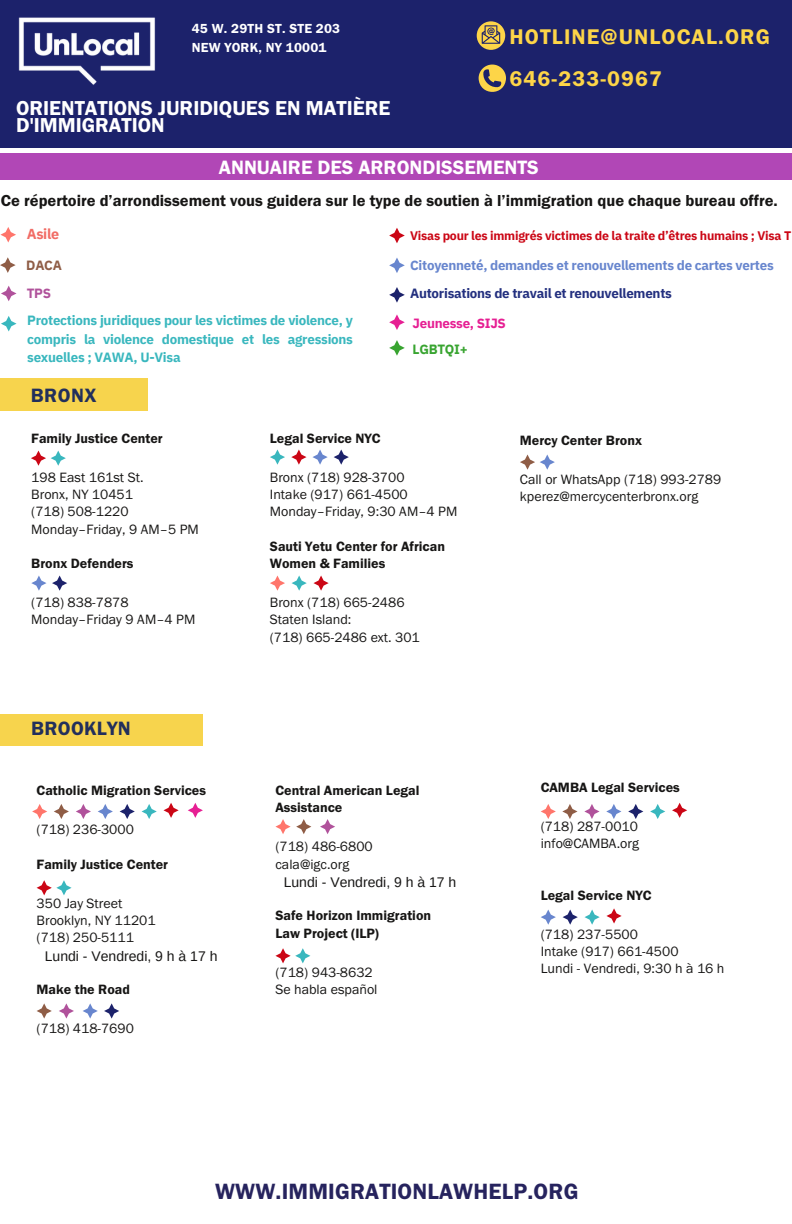
<style>
.page{position:relative;width:792px;height:1224px;background:#fff}
.page>*{position:absolute;margin:0;border:0;box-sizing:border-box;transform-origin:0 0}
.t1{font:600 22.9px "Franklin Gothic FS";letter-spacing:.01em;color:#26235e}
.t2{font:600 22px "Franklin Gothic FS";letter-spacing:.05em;color:#fdd548}
.t3{font:600 20.9px/16.5px "Franklin Gothic FS";color:#fff}
.t4{font:600 20px "Franklin Gothic FS";color:#fff}
.t5{font:600 20px "Franklin Gothic FS";letter-spacing:.015em;color:#222f5c}
.t6{font:600 16.5px "Franklin Gothic FS";color:#171615}
.t7{font:700 14.4px "IBM Plex Sans";letter-spacing:-.02em;color:#f16c65}
.t8{font:14px/17.2px "Franklin Gothic FS";color:#171615}
.t9{font:600 14px/17.2px "Franklin Gothic FS";color:#171615}
.t10{font:14px "Arimo";color:#171615}
.t11{font:600 13.6px/18.8px "Franklin Gothic FS";letter-spacing:.015em;color:#fff}
.t12{font:700 13.4px/18.5px "IBM Plex Sans";letter-spacing:-.02em;color:#39b7be;text-align:justify}
.t13{font:700 13.4px "IBM Plex Sans";letter-spacing:-.02em;color:#6886ce}
.t14{font:700 13.4px "IBM Plex Sans";letter-spacing:-.02em;color:#23307f}
.t15{font:700 13.4px "IBM Plex Sans";letter-spacing:-.02em;color:#e61f93}
.t16{font:700 13.4px "IBM Plex Sans";letter-spacing:-.02em;color:#38a430}
.t17{font:700 13.4px "IBM Plex Sans";color:#8f5d46}
.t18{font:700 13.4px "IBM Plex Sans";color:#b0529b}
.t19{font:700 12.4px "IBM Plex Sans";letter-spacing:-.02em;color:#cb0615}
</style>
<div class="page">
<div style="left:0;top:378px;width:147px;height:32px;background:#f7d44d"></div>
<div style="left:0;top:153px;width:792px;height:26px;background:#b147b6"></div>
<svg style="left:520px;top:455px;width:35px;height:15px"></svg>
<svg style="left:270px;top:450px;width:15px;height:15px"></svg>
<svg style="left:291px;top:450px;width:15px;height:15px"></svg>
<svg style="left:312px;top:450px;width:15px;height:15px"></svg>
<svg style="left:334px;top:450px;width:15px;height:15px"></svg>
<svg style="left:31px;top:451px;width:35px;height:15px"></svg>
<svg style="left:31px;top:576px;width:15px;height:15px"></svg>
<svg style="left:52px;top:576px;width:15px;height:15px"></svg>
<svg style="left:270px;top:576px;width:15px;height:15px"></svg>
<svg style="left:292px;top:576px;width:15px;height:15px"></svg>
<svg style="left:313px;top:576px;width:15px;height:15px"></svg>
<div style="left:0;top:714px;width:203px;height:31px;background:#f7d44d"></div>
<svg style="left:32px;top:804px;width:15px;height:15px"></svg>
<svg style="left:54px;top:804px;width:15px;height:15px"></svg>
<svg style="left:76px;top:804px;width:15px;height:15px"></svg>
<svg style="left:98px;top:804px;width:15px;height:15px"></svg>
<svg style="left:120px;top:804px;width:15px;height:15px"></svg>
<svg style="left:142px;top:804px;width:15px;height:15px"></svg>
<svg style="left:163px;top:803px;width:15px;height:15px"></svg>
<svg style="left:188px;top:803px;width:15px;height:15px"></svg>
<svg style="left:37px;top:880px;width:34px;height:15px"></svg>
<svg style="left:37px;top:1003px;width:15px;height:15px"></svg>
<svg style="left:59px;top:1003px;width:15px;height:15px"></svg>
<svg style="left:104px;top:1003px;width:15px;height:15px"></svg>
<svg style="left:83px;top:1003px;width:15px;height:15px"></svg>
<svg style="left:320px;top:819px;width:15px;height:15px"></svg>
<svg style="left:296px;top:819px;width:15px;height:15px"></svg>
<svg style="left:275px;top:819px;width:15px;height:15px"></svg>
<svg style="left:275px;top:948px;width:35px;height:15px"></svg>
<svg style="left:541px;top:804px;width:15px;height:15px"></svg>
<svg style="left:562px;top:804px;width:15px;height:15px"></svg>
<svg style="left:584px;top:804px;width:15px;height:15px"></svg>
<svg style="left:606px;top:804px;width:15px;height:15px"></svg>
<svg style="left:628px;top:804px;width:15px;height:15px"></svg>
<svg style="left:650px;top:804px;width:15px;height:15px"></svg>
<svg style="left:672px;top:803px;width:15px;height:15px"></svg>
<svg style="left:541px;top:910px;width:15px;height:15px"></svg>
<svg style="left:563px;top:910px;width:15px;height:15px"></svg>
<svg style="left:585px;top:910px;width:15px;height:15px"></svg>
<svg style="left:606px;top:908px;width:15px;height:15px"></svg>
<div style="left:0;top:0;width:792px;height:148px;background:#1c226b"></div>
<svg style="left:479px;top:65px;width:27px;height:27px"></svg>
<svg style="left:477px;top:21px;width:28px;height:29px"></svg>
<img style="left:18px;top:17px;width:138px;height:68px">
<svg style="left:1px;top:316px;width:16px;height:15px"></svg>
<svg style="left:389px;top:314px;width:16px;height:16px"></svg>
<svg style="left:389px;top:287px;width:16px;height:16px"></svg>
<svg style="left:389px;top:258px;width:16px;height:15px"></svg>
<svg style="left:389px;top:228px;width:16px;height:15px"></svg>
<svg style="left:1px;top:286px;width:16px;height:15px"></svg>
<svg style="left:0;top:257px;width:16px;height:16px"></svg>
<svg style="left:0;top:227px;width:16px;height:16px"></svg>
<svg style="left:389px;top:340px;width:16px;height:16px"></svg>
<h5 class="t11" style="left:192px;top:19px;width:150px">45 W. 29TH ST. STE 203<br>NEW YORK, NY 10001</h5>
<h5 class="t3" style="left:16px;top:100px;width:376px">ORIENTATIONS JURIDIQUES EN MATIÈRE<br>D'IMMIGRATION</h5>
<p class="t2" style="left:510px;top:25px;width:262px">HOTLINE@UNLOCAL.ORG</p>
<h6 class="t2" style="left:510px;top:68px;width:154px">646-233-0967</h6>
<h4 class="t4" style="left:219px;top:158px;width:321px">ANNUAIRE DES ARRONDISSEMENTS</h4>
<h5 class="t6" style="left:1px;top:192px;width:778px">Ce répertoire d’arrondissement vous guidera sur le type de soutien à l’immigration que chaque bureau offre.</h5>
<h6 class="t7" style="left:27px;top:225px;width:34px">Asile</h6>
<p class="t19" style="left:410px;top:228px;width:383px">Visas pour les immigrés victimes de la traite d’êtres humains ; Visa T</p>
<p class="t17" style="left:26px;top:256px;width:37px">DACA</p>
<h6 class="t18" style="left:27px;top:284px;width:26px">TPS</h6>
<h5 class="t12" style="left:27px;top:311px;width:327px">Protections juridiques pour les victimes de violence, y compris la violence domestique et les agressions sexuelles ; VAWA, U-Visa</h5>
<p class="t5" style="left:31px;top:386px;width:67px">BRONX</p>
<p class="t13" style="left:410px;top:256px;width:365px">Citoyenneté, demandes et renouvellements de cartes vertes</p>
<p class="t14" style="left:410px;top:285px;width:263px">Autorisations de travail et renouvellements</p>
<p class="t15" style="left:413px;top:314px;width:95px">Jeunesse, SIJS</p>
<p class="t16" style="left:413px;top:340px;width:57px">LGBTQI+</p>
<h1 class="t9" style="left:31px;top:430px;width:133px">Family Justice Center</h1>
<p class="t8" style="left:31px;top:469px;width:169px">198 East 161st St.<br>Bronx, NY 10451<br>(718) 508-1220<br>Monday–Friday, 9 AM–5 PM</p>
<p class="t9" style="left:31px;top:555px;width:104px">Bronx Defenders</p>
<h1 class="t8" style="left:31px;top:594px;width:166px">(718) 838-7878<br>Monday–Friday 9 AM–4 PM</h1>
<h5 class="t5" style="left:31px;top:718px;width:101px">BROOKLYN</h5>
<p class="t9" style="left:37px;top:782px;width:171px">Catholic Migration Services</p>
<h4 class="t8" style="left:37px;top:821px;width:99px">(718) 236-3000</h4>
<p class="t9" style="left:37px;top:855px;width:133px">Family Justice Center</p>
<h5 class="t8" style="left:37px;top:894px;width:121px">350 Jay Street<br>Brooklyn, NY 11201 (718) 250-5111</h5>
<h5 class="t10" style="left:45px;top:948px;width:174px">Lundi - Vendredi, 9 h à 17 h</h5>
<p class="t9" style="left:37px;top:981px;width:95px">Make the Road</p>
<h5 class="t8" style="left:37px;top:1020px;width:99px">(718) 418-7690</h5>
<h1 class="t9" style="left:270px;top:430px;width:112px">Legal Service NYC</h1>
<h2 class="t8" style="left:270px;top:469px;width:189px">Bronx (718) 928-3700<br>Intake (917) 661-4500<br>Monday–Friday, 9:30 AM–4 PM</h2>
<h3 class="t9" style="left:270px;top:538px;width:177px">Sauti Yetu Center for African<br>Women &amp; Families</h3>
<p class="t8" style="left:270px;top:594px;width:151px">Bronx (718) 665-2486<br>Staten Island:<br>(718) 665-2486 ext. 301</p>
<p class="t9" style="left:275px;top:782px;width:146px">Central American Legal<br>Assistance</p>
<p class="t8" style="left:275px;top:838px;width:99px">(718) 486-6800 cala@igc.org</p>
<p class="t10" style="left:284px;top:875px;width:174px">Lundi - Vendredi, 9 h à 17 h</p>
<h4 class="t9" style="left:275px;top:907px;width:157px">Safe Horizon Immigration<br>Law Project (ILP)</h4>
<p class="t8" style="left:275px;top:963px;width:104px">(718) 943-8632<br>Se habla español</p>
<h5 class="t9" style="left:520px;top:431px;width:124px">Mercy Center Bronx</h5>
<p class="t8" style="left:520px;top:470px;width:203px">Call or WhatsApp (718) 993-2789 kperez@mercycenterbronx.org</p>
<p class="t9" style="left:541px;top:779px;width:141px">CAMBA Legal Services</p>
<h5 class="t8" style="left:541px;top:818px;width:100px">(718) 287-0010 info@CAMBA.org</h5>
<p class="t9" style="left:541px;top:887px;width:112px">Legal Service NYC</p>
<h4 class="t8" style="left:541px;top:926px;width:185px">(718) 237-5500<br>Intake (917) 661-4500<br>Lundi - Vendredi, 9:30 h à 16 h</h4>
<p class="t1" style="left:215px;top:1180px;width:365px">WWW.IMMIGRATIONLAWHELP.ORG</p>
</div>
